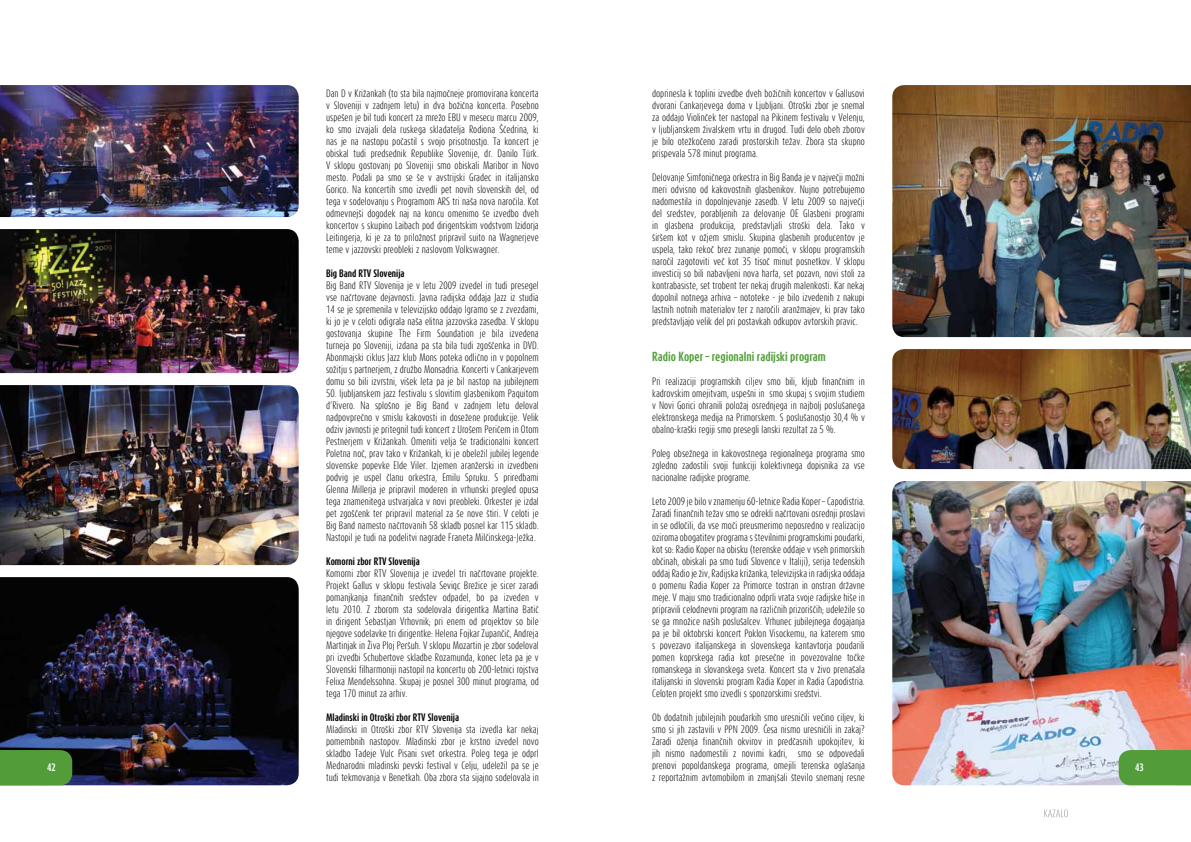
<style>
.page{position:relative;width:1191px;height:842px;background:#fff}
.page>*{position:absolute;margin:0;border:0;box-sizing:border-box;transform-origin:0 0}
.t1{font:700 11px "Dax Compact";color:#529d3a}
.t2{font:300 9px/12px "Dax Compact";color:#000;text-align:justify}
.t3{font:700 9px "Dax Compact";color:#000}
.t4{font:700 9px "Dax Compact";color:#fff}
</style>
<div class="page">
<img style="left:0;top:385px;width:299px;height:180px">
<img style="left:0;top:229px;width:299px;height:144px">
<img style="left:0;top:85px;width:299px;height:132px">
<img style="left:892px;top:481px;width:299px;height:304px">
<img style="left:892px;top:349px;width:299px;height:120px">
<img style="left:892px;top:85px;width:299px;height:252px">
<img style="left:0;top:577px;width:299px;height:208px">
<div style="left:0;top:750px;width:72px;height:35px;background:#529d3a"></div>
<div style="left:1118px;top:750px;width:73px;height:35px;background:#529d3a"></div>
<svg style="left:1044px;top:809px;width:24px;height:8px"></svg>
<p class="t2" style="left:326px;top:87px;width:214px">Dan D v Križankah (to sta bila najmočneje promovirana koncerta v Sloveniji v zadnjem letu) in dva božična koncerta. Posebno uspešen je bil tudi koncert za mrežo EBU v mesecu marcu 2009, ko smo izvajali dela ruskega skladatelja Rodiona Ščedrina, ki nas je na nastopu počastil s svojo prisotnostjo. Ta koncert je obiskal tudi predsednik Republike Slovenije, dr. Danilo Türk.<br>V sklopu gostovanj po Sloveniji smo obiskali Maribor in Novo mesto. Podali pa smo se še v avstrijski Gradec in italijansko Gorico. Na koncertih smo izvedli pet novih slovenskih del, od tega v sodelovanju s Programom ARS tri naša nova naročila. Kot odmevnejši dogodek naj na koncu omenimo še izvedbo dveh koncertov s skupino Laibach pod dirigentskim vodstvom Izidorja Leitingerja, ki je za to priložnost pripravil suito na Wagnerjeve teme v jazzovski preobleki z naslovom Volkswagner.</p>
<p class="t3" style="left:326px;top:267px;width:80px">Big Band RTV Slovenija</p>
<p class="t2" style="left:326px;top:279px;width:214px">Big Band RTV Slovenija je v letu 2009 izvedel in tudi presegel vse načrtovane dejavnosti. Javna radijska oddaja Jazz iz studia 14 se je spremenila v televizijsko oddajo Igramo se z zvezdami, ki jo je v celoti odigrala naša elitna jazzovska zasedba. V sklopu gostovanja skupine The Firm Soundation je bila izvedena turneja po Sloveniji, izdana pa sta bila tudi zgoščenka in DVD.<br>Abonmajski ciklus Jazz klub Mons poteka odlično in v popolnem sožitju s partnerjem, z družbo Monsadria. Koncerti v Cankarjevem domu so bili izvrstni, višek leta pa je bil nastop na jubilejnem</p>
<p class="t2" style="left:326px;top:387px;width:214px">50. ljubljanskem jazz festivalu s slovitim glasbenikom Paquitom d’Rivero. Na splošno je Big Band v zadnjem letu deloval nadpovprečno v smislu kakovosti in dosežene produkcije. Velik odziv javnosti je pritegnil tudi koncert z Urošem Peričem in Otom Pestnerjem v Križankah. Omeniti velja še tradicionalni koncert Poletna noč, prav tako v Križankah, ki je obeležil jubilej legende slovenske popevke Elde Viler. Izjemen aranžerski in izvedbeni podvig je uspel članu orkestra, Emilu Spruku. S priredbami Glenna Millerja je pripravil moderen in vrhunski pregled opusa tega znamenitega ustvarjalca v novi preobleki. Orkester je izdal pet zgoščenk ter pripravil material za še nove štiri. V celoti je Big Band namesto načrtovanih 58 skladb posnel kar 115 skladb.<br>Nastopil je tudi na podelitvi nagrade Franeta Milčinskega-Ježka.</p>
<p class="t3" style="left:326px;top:555px;width:95px">Komorni zbor RTV Slovenija</p>
<p class="t2" style="left:326px;top:567px;width:214px">Komorni zbor RTV Slovenija je izvedel tri načrtovane projekte.<br>Projekt Gallus v sklopu festivala Seviqc Brežice je sicer zaradi pomanjkanja finančnih sredstev odpadel, bo pa izveden v letu 2010. Z zborom sta sodelovala dirigentka Martina Batič in dirigent Sebastjan Vrhovnik; pri enem od projektov so bile njegove sodelavke tri dirigentke: Helena Fojkar Zupančič, Andreja Martinjak in Živa Ploj Peršuh. V sklopu Mozartin je zbor sodeloval pri izvedbi Schubertove skladbe Rozamunda, konec leta pa je v Slovenski filharmoniji nastopil na koncertu ob 200-letnici rojstva Felixa Mendelssohna. Skupaj je posnel 300 minut programa, od tega 170 minut za arhiv.</p>
<p class="t3" style="left:326px;top:711px;width:134px">Mladinski in Otroški zbor RTV Slovenija</p>
<p class="t2" style="left:326px;top:723px;width:214px">Mladinski in Otroški zbor RTV Slovenija sta izvedla kar nekaj pomembnih nastopov. Mladinski zbor je krstno izvedel novo skladbo Tadeje Vulc Pisani svet orkestra. Poleg tega je odprl Mednarodni mladinski pevski festival v Celju, udeležil pa se je tudi tekmovanja v Benetkah. Oba zbora sta sijajno sodelovala in</p>
<p class="t2" style="left:652px;top:87px;width:214px">doprinesla k toplini izvedbe dveh božičnih koncertov v Gallusovi dvorani Cankarjevega doma v Ljubljani. Otroški zbor je snemal za oddajo Violinček ter nastopal na Pikinem festivalu v Velenju, v ljubljanskem živalskem vrtu in drugod. Tudi delo obeh zborov je bilo otežkočeno zaradi prostorskih težav. Zbora sta skupno prispevala 578 minut programa.</p>
<p class="t2" style="left:652px;top:171px;width:214px">Delovanje Simfoničnega orkestra in Big Banda je v največji možni meri odvisno od kakovostnih glasbenikov. N ujno potrebujemo nadomestila in dopolnjevanje zasedb. V letu 2009 so največji del sredstev, porabljenih za delovanje OE Glasbeni programi in glasbena produkcija, predstavljali stroški dela. Tako v širšem kot v ožjem smislu. Skupina glasbenih producentov je uspela, tako rekoč brez zunanje pomoči, v sklopu programskih naročil zagotoviti več kot 35 tisoč minut posnetkov. V sklopu investicij so bili nabavljeni nova harfa, set pozavn, novi stoli za kontrabasiste, set trobent ter nekaj drugih malenkosti. Kar nekaj dopolnil notnega arhiva – nototeke - je bilo izvedenih z nakupi lastnih notnih materialov ter z naročili aranžmajev, ki prav tako predstavljajo velik del pri postavkah odkupov avtorskih pravic.</p>
<p class="t1" style="left:652px;top:349px;width:175px">Radio Koper – regionalni radijski program</p>
<p class="t2" style="left:652px;top:375px;width:214px">Pri realizaciji programskih ciljev smo bili, kljub finančnim in kadrovskim omejitvam, uspešni in smo skupaj s svojim studiem v Novi Gorici ohranili položaj osrednjega in najbolj poslušanega elektronskega medija na Primorskem. S poslušanostjo 30,4 % v obalno-kraški regiji smo presegli lanski rezultat za 5 %.</p>
<p class="t2" style="left:652px;top:447px;width:214px">Poleg obsežnega in kakovostnega regionalnega programa smo zgledno zadostili svoji funkciji kolektivnega dopisnika za vse nacionalne radijske programe.</p>
<p class="t2" style="left:652px;top:495px;width:214px">Leto 2009 je bilo v znamenju 60-letnice Radia Koper – Capodistria.<br>Zaradi finančnih težav smo se odrekli načrtovani osrednji proslavi in se odločili, da vse moči preusmerimo neposredno v realizacijo oziroma obogatitev programa s številnimi programskimi poudarki, kot so: Radio Koper na obisku (terenske oddaje v vseh primorskih občinah, obiskali pa smo tudi Slovence v Italiji), serija tedenskih oddaj Radio je živ, Radijska križanka, televizijska in radijska oddaja o pomenu Radia Koper za Primorce tostran in onstran državne meje. V maju smo tradicionalno odprli vrata svoje radijske hiše in pripravili celodnevni program na različnih prizoriščih; udeležile so se ga množice naših poslušalcev. Vrhunec jubilejnega dogajanja pa je bil oktobrski koncert Poklon Visockemu, na katerem smo s povezavo italijanskega in slovenskega kantavtorja poudarili pomen koprskega radia kot presečne in povezovalne točke romanskega in slovanskega sveta. Koncert sta v živo prenašala italijanski in slovenski program Radia Koper in Radia Capodistria.<br>Celoten projekt smo izvedli s sponzorskimi sredstvi.</p>
<p class="t2" style="left:652px;top:711px;width:214px">Ob dodatnih jubilejnih poudarkih smo uresničili večino ciljev, ki smo si jih zastavili v PPN</p>
<p class="t2" style="left:652px;top:723px;width:214px;text-indent:89px">2009. Česa nismo uresničili in zakaj?<br>Zaradi oženja finančnih okvirov in predčasnih upokojitev, ki jih nismo nadomestili z novimi kadri, smo se odpovedali prenovi popoldanskega programa, omejili terenska oglašanja z reportažnim avtomobilom in zmanjšali število snemanj resne</p>
<p class="t4" style="left:47px;top:762px;width:10px">42</p>
<p class="t4" style="left:1135px;top:762px;width:10px">43</p>
</div>
